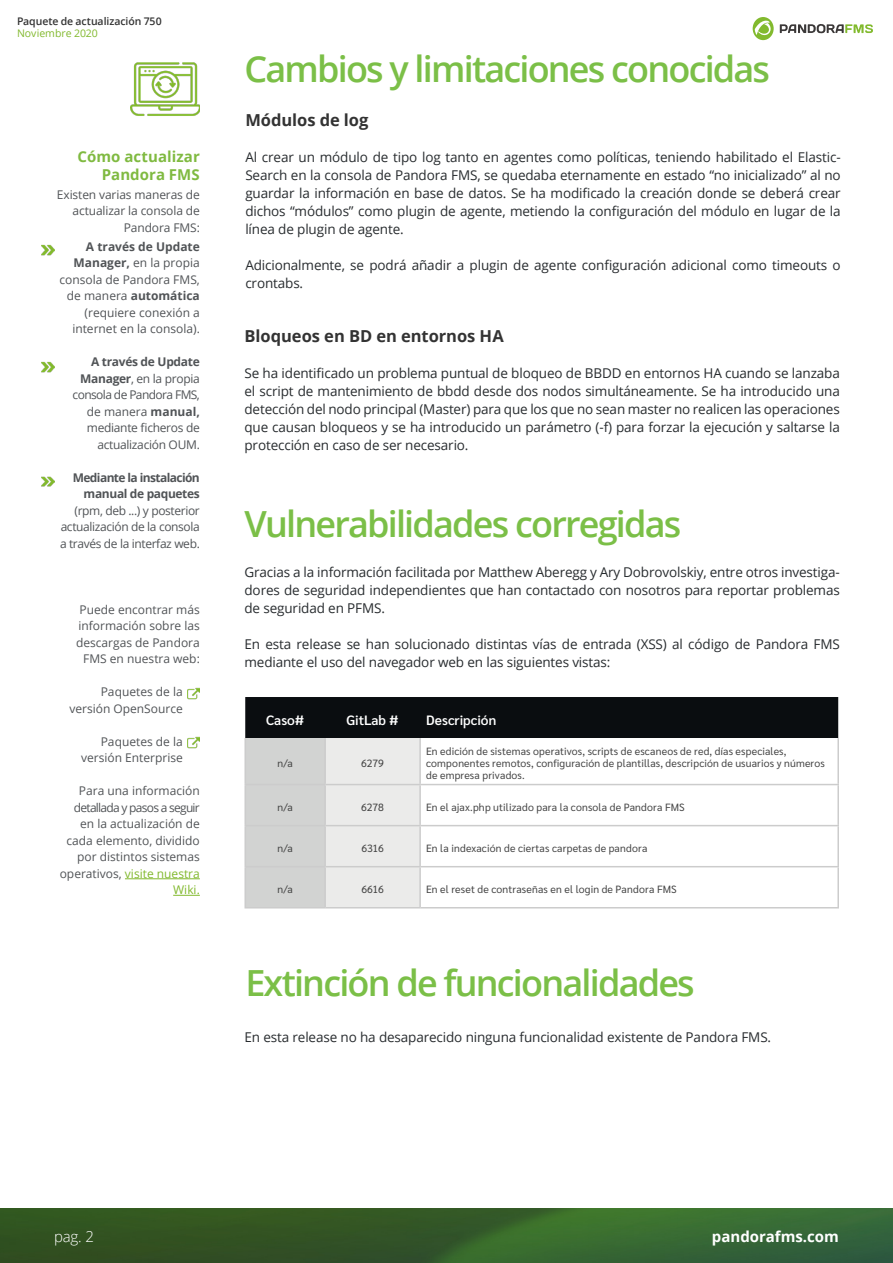
<style>
.page{position:relative;width:893px;height:1263px;background:#fff}
.page>*{position:absolute;margin:0;border:0;box-sizing:border-box;transform-origin:0 0}
.t1{font:600 36px "Open Sans";letter-spacing:-.05em;color:#7bbf47}
.Headline_17_20_Left{font:700 16.5px "Open Sans";color:#333}
.Headline_27_25_Left{font:700 15px/18px "Open Sans";letter-spacing:.005em;color:#80ba41;text-align:right}
.t2{font:700 15px "Open Sans";color:#fff}
.t3{font:300 15px "Open Sans";color:#fff}
.t4{font:13.5px/18px "Open Sans";letter-spacing:-.01em;color:#282c2f;text-align:justify}
.t5{font:600 13.5px "Sarabun";color:#fff}
.Estilo_de_párrafo_1{font:12px/16.5px "Open Sans";color:#515457;text-align:right}
.Estilo_de_párrafo_1-2{font:12px/16.5px "Open Sans";letter-spacing:-.03em;color:#515457;text-align:right}
.Estilo_de_párrafo_1-3{font:12px/16.5px "Open Sans";letter-spacing:-.025em;color:#515457;text-align:right}
.t6{font:10.5px/12px "Sarabun";letter-spacing:.015em;color:#444}
.t7{font:600 10.5px "Open Sans";letter-spacing:-.005em;color:#333}
.t8{font:10.5px "Open Sans";color:#82b92e}
.s1{font-weight:700}
.s2{color:#82b92e}
</style>
<div class="page">
<img style="left:0;top:1209px;width:893px;height:54px">
<svg style="left:753px;top:17px;width:21px;height:23px"></svg>
<svg style="left:780px;top:24px;width:93px;height:9px"></svg>
<hr style="left:125px;top:878px;width:75px;height:1px;background:#82b92e">
<svg style="left:173px;top:895px;width:27px;height:1px"></svg>
<img style="left:131px;top:62px;width:69px;height:54px">
<svg style="left:41px;top:244px;width:13px;height:12px"></svg>
<svg style="left:41px;top:361px;width:13px;height:12px"></svg>
<svg style="left:41px;top:476px;width:13px;height:11px"></svg>
<svg style="left:188px;top:688px;width:12px;height:11px"></svg>
<svg style="left:188px;top:737px;width:12px;height:11px"></svg>
<svg style="left:245px;top:697px;width:593px;height:210px;background:#7d7e7f"></svg>
<svg style="left:421px;top:738px;width:416px;height:169px"></svg>
<hr style="left:244px;top:738px;width:2px;height:46px;background:#ccc">
<hr style="left:324px;top:738px;width:2px;height:46px;background:#ccc">
<hr style="left:419px;top:738px;width:2px;height:46px;background:#ccc">
<hr style="left:837px;top:738px;width:2px;height:46px;background:#ccc">
<hr style="left:244px;top:784px;width:81px;height:1px;background:#ccc">
<hr style="left:244px;top:785px;width:2px;height:40px;background:#ccc">
<hr style="left:325px;top:784px;width:95px;height:1px;background:#ccc">
<hr style="left:324px;top:785px;width:2px;height:40px;background:#ccc">
<hr style="left:420px;top:784px;width:419px;height:1px;background:#ccc">
<hr style="left:419px;top:785px;width:2px;height:40px;background:#ccc">
<hr style="left:837px;top:785px;width:2px;height:40px;background:#ccc">
<hr style="left:244px;top:825px;width:81px;height:1px;background:#ccc">
<hr style="left:244px;top:826px;width:2px;height:40px;background:#ccc">
<hr style="left:325px;top:825px;width:95px;height:1px;background:#ccc">
<hr style="left:324px;top:826px;width:2px;height:40px;background:#ccc">
<hr style="left:420px;top:825px;width:419px;height:1px;background:#ccc">
<hr style="left:419px;top:826px;width:2px;height:40px;background:#ccc">
<hr style="left:837px;top:826px;width:2px;height:40px;background:#ccc">
<hr style="left:244px;top:866px;width:81px;height:1px;background:#ccc">
<hr style="left:244px;top:867px;width:2px;height:40px;background:#ccc">
<hr style="left:325px;top:866px;width:95px;height:1px;background:#ccc">
<hr style="left:324px;top:867px;width:2px;height:40px;background:#ccc">
<hr style="left:420px;top:866px;width:419px;height:1px;background:#ccc">
<hr style="left:419px;top:867px;width:2px;height:40px;background:#ccc">
<hr style="left:837px;top:867px;width:2px;height:40px;background:#ccc">
<hr style="left:244px;top:907px;width:81px;height:1px;background:#ccc">
<hr style="left:325px;top:907px;width:95px;height:1px;background:#ccc">
<hr style="left:420px;top:907px;width:419px;height:1px;background:#ccc">
<p class="t7" style="left:17px;top:14px;width:146px">Paquete de actualización 750</p>
<p class="t8" style="left:17px;top:26px;width:82px">Noviembre 2020</p>
<p class="Headline_27_25_Left" style="left:77px;top:147px;width:124px">Cómo actualizar<br>Pandora FMS</p>
<p class="Estilo_de_párrafo_1" style="left:57px;top:186px;width:144px">Existen varias maneras de actualizar la consola de<br>Pandora FMS:</p>
<p class="Estilo_de_párrafo_1" style="left:59px;top:238px;width:142px"><span class="s1">A través de Update<br>Manager,</span> en la propia consola de Pandora FMS, de manera <span class="s1">automática </span>(requiere conexión a internet en la consola).</p>
<p class="Estilo_de_párrafo_1-3" style="left:73px;top:353px;width:129px"><span class="s1">A través de Update<br>Manager</span>, en la propia consola de Pandora FMS, de manera <span class="s1">manual, </span>mediante ficheros de actualización OUM.</p>
<p class="Estilo_de_párrafo_1-2" style="left:60px;top:469px;width:141px"><span class="s1">Mediante la instalación manual de paquetes </span>(rpm, deb ...) y posterior actualización de la consola a través de la interfaz web.</p>
<p class="Estilo_de_párrafo_1" style="left:76px;top:601px;width:125px;text-align:center">Puede encontrar más información sobre las descargas de Pandora<br>FMS en nuestra web:</p>
<p class="Estilo_de_párrafo_1" style="left:101px;top:683px;width:84px">Paquetes de la</p>
<p class="Estilo_de_párrafo_1" style="left:69px;top:700px;width:115px">versión OpenSource</p>
<p class="Estilo_de_párrafo_1" style="left:101px;top:733px;width:84px">Paquetes de la</p>
<p class="Estilo_de_párrafo_1" style="left:81px;top:749px;width:103px">versión Enterprise</p>
<p class="Estilo_de_párrafo_1" style="left:60px;top:782px;width:142px">Para una información detallada y pasos a seguir en la actualización de cada elemento, dividido por distintos sistemas operativos, <span class="s2">visite nuestra<br>Wiki.</span></p>
<p class="t1" style="left:244px;top:44px;width:527px">Cambios y limitaciones conocidas</p>
<p class="Headline_17_20_Left" style="left:245px;top:108px;width:125px">Módulos de log</p>
<p class="t4" style="left:245px;top:148px;width:597px">Al crear un módulo de tipo log tanto en agentes como políticas, teniendo habilitado el Elastic-Search en la consola de Pandora FMS, se quedaba eternamente en estado “no inicializado” al no guardar la información en base de datos. Se ha modificado la creación donde se deberá crear dichos “módulos” como plugin de agente, metiendo la configuración del módulo en lugar de la línea de plugin de agente.</p>
<p class="t4" style="left:245px;top:256px;width:597px">Adicionalmente, se podrá añadir a plugin de agente configuración adicional como timeouts o crontabs.</p>
<p class="Headline_17_20_Left" style="left:244px;top:324px;width:261px">Bloqueos en BD en entornos HA</p>
<p class="t4" style="left:244px;top:364px;width:597px">Se ha identificado un problema puntual de bloqueo de BBDD en entornos HA cuando se lanzaba el script de mantenimiento de bbdd desde dos nodos simultáneamente. Se ha introducido una detección del nodo principal (Master) para que los que no sean master no realicen las operaciones que causan bloqueos y se ha introducido un parámetro (-f) para forzar la ejecución y saltarse la protección en caso de ser necesario.</p>
<p class="t1" style="left:244px;top:499px;width:438px">Vulnerabilidades corregidas</p>
<p class="t4" style="left:244px;top:563px;width:597px">Gracias a la información facilitada por Matthew Aberegg y Ary Dobrovolskiy, entre otros investiga&shy;dores de seguridad independientes que han contactado con nosotros para reportar problemas de seguridad en PFMS.</p>
<p class="t4" style="left:244px;top:635px;width:597px">En esta release se han solucionado distintas vías de entrada (XSS) al código de Pandora FMS mediante el uso del navegador web en las siguientes vistas:</p>
<p class="t5" style="left:266px;top:712px;width:40px">Caso#</p>
<p class="t5" style="left:346px;top:712px;width:54px">GitLab #</p>
<p class="t5" style="left:426px;top:712px;width:72px">Descripción</p>
<p class="t6" style="left:277px;top:757px;width:17px">n/a</p>
<p class="t6" style="left:361px;top:757px;width:24px">6279</p>
<p class="t6" style="left:426px;top:745px;width:400px">En edición de sistemas operativos, scripts de escaneos de red, días especiales, componentes remotos, configuración de plantillas, descripción de usuarios y números de empresa privados.</p>
<p class="t6" style="left:277px;top:801px;width:17px">n/a</p>
<p class="t6" style="left:361px;top:801px;width:24px">6278</p>
<p class="t6" style="left:426px;top:801px;width:260px">En el ajax.php utilizado para la consola de Pandora FMS</p>
<p class="t6" style="left:277px;top:842px;width:17px">n/a</p>
<p class="t6" style="left:361px;top:842px;width:24px">6316</p>
<p class="t6" style="left:426px;top:842px;width:223px">En la indexación de ciertas carpetas de pandora</p>
<p class="t6" style="left:277px;top:883px;width:17px">n/a</p>
<p class="t6" style="left:361px;top:883px;width:24px">6616</p>
<p class="t6" style="left:426px;top:883px;width:252px">En el reset de contraseñas en el login de Pandora FMS</p>
<p class="t1" style="left:245px;top:958px;width:451px">Extinción de funcionalidades</p>
<p class="t4" style="left:244px;top:1028px;width:528px">En esta release no ha desaparecido ninguna funcionalidad existente de Pandora FMS.</p>
<p class="t3" style="left:54px;top:1226px;width:42px">pag. 2</p>
<p class="t2" style="left:712px;top:1226px;width:129px">pandorafms.com</p>
</div>
